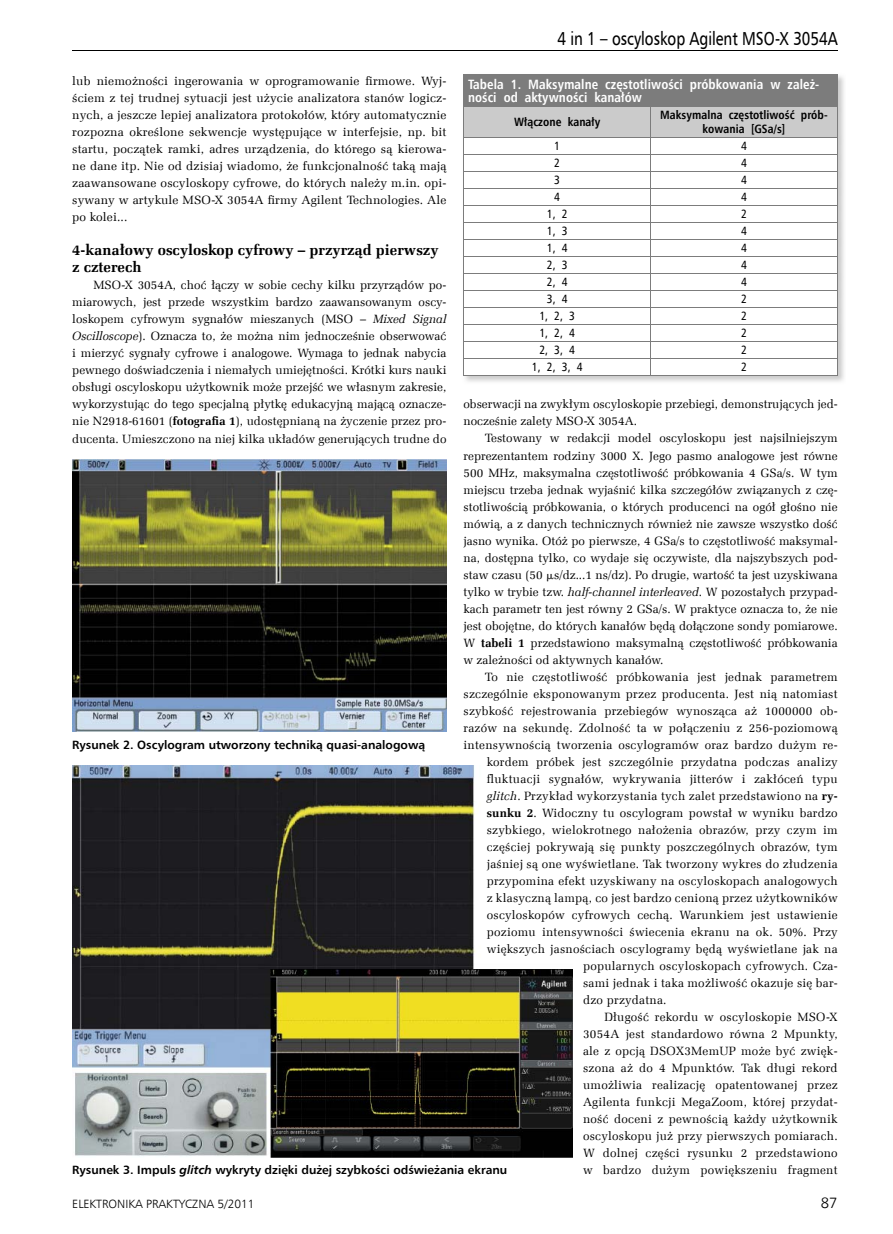
<style>
.page{position:relative;width:893px;height:1234px;background:#fff}
.page>*{position:absolute;margin:0;border:0;box-sizing:border-box;transform-origin:0 0}
.t1{font:18.75px "Humnst 777 EU";color:#000;scale:.8 1}
.t2{font:700 15px/17px "Zapf Ellipt EU";color:#000}
.t3{font:15px "Humnst 777 Lt EU";color:#000}
.t4{font:700 13.5px/13.5px "Humnst 777 Cn EU";letter-spacing:.005em;color:#fff}
.t5{font:12px/17px "Zapf Ellipt EU";letter-spacing:.02em;color:#000;text-align:justify}
.t6{font:700 12px "Humnst 777 EU";color:#000}
.t7{font:12px/17px "Zapf Ellipt EU";color:#000}
.t8{font:12px "Humnst 777 Cn EU";color:#000}
.t9{font:700 12px/13.5px "Humnst 777 Cn EU";letter-spacing:.005em;color:#000;text-align:center}
.t10{font:12px "Humnst 777 Lt EU";color:#000}
.s1{font-style:italic}
.s2{font-weight:700}
.s3{font-family:"Math With Greek"}
</style>
<div class="page">
<hr style="left:72px;top:51px;width:766px;height:1px;background:#000">
<img style="left:465px;top:76px;width:379px;height:306px">
<div style="left:464px;top:75px;width:373px;height:31px;background:#7c7c7c"></div>
<hr style="left:463px;top:74px;width:188px;height:1px;background:#7c7c7c">
<hr style="left:463px;top:75px;width:1px;height:31px;background:#7c7c7c">
<hr style="left:651px;top:74px;width:187px;height:1px;background:#7c7c7c">
<hr style="left:837px;top:75px;width:1px;height:31px;background:#7c7c7c">
<svg style="left:463px;top:106px;width:375px;height:269px"></svg>
<hr style="left:463px;top:375px;width:188px;height:1px;background:#7c7c7c">
<hr style="left:651px;top:375px;width:187px;height:1px;background:#7c7c7c">
<img style="left:72px;top:459px;width:374px;height:272px">
<img style="left:72px;top:765px;width:500px;height:392px">
<h1 class="t1" style="left:557px;top:27px;width:352px">4 in 1 – oscyloskop Agilent MSO-X 3054A</h1>
<p class="t4" style="left:468px;top:77px;width:353px">Tabela 1. Maksymalne częstotliwości próbkowania w zależ&shy;ności od aktywności kanałów</p>
<p class="t9" style="left:514px;top:115px;width:88px">Włączone kanały</p>
<p class="t9" style="left:660px;top:108px;width:169px">Maksymalna częstotliwość prób&shy;kowania [GSa/s]</p>
<p class="t8" style="left:554px;top:138px;width:7px">1</p>
<p class="t8" style="left:741px;top:138px;width:7px">4</p>
<p class="t8" style="left:554px;top:155px;width:7px">2</p>
<p class="t8" style="left:741px;top:155px;width:7px">4</p>
<p class="t8" style="left:554px;top:172px;width:7px">3</p>
<p class="t8" style="left:741px;top:172px;width:7px">4</p>
<p class="t8" style="left:554px;top:189px;width:7px">4</p>
<p class="t8" style="left:741px;top:189px;width:7px">4</p>
<p class="t8" style="left:547px;top:206px;width:22px">1, 2</p>
<p class="t8" style="left:741px;top:206px;width:7px">2</p>
<p class="t8" style="left:547px;top:223px;width:22px">1, 3</p>
<p class="t8" style="left:741px;top:223px;width:7px">4</p>
<p class="t8" style="left:547px;top:240px;width:22px">1, 4</p>
<p class="t8" style="left:741px;top:240px;width:7px">4</p>
<p class="t8" style="left:547px;top:257px;width:22px">2, 3</p>
<p class="t8" style="left:741px;top:257px;width:7px">4</p>
<p class="t8" style="left:547px;top:274px;width:22px">2, 4</p>
<p class="t8" style="left:741px;top:274px;width:7px">4</p>
<p class="t8" style="left:547px;top:291px;width:22px">3, 4</p>
<p class="t8" style="left:741px;top:291px;width:7px">2</p>
<p class="t8" style="left:539px;top:308px;width:37px">1, 2, 3</p>
<p class="t8" style="left:741px;top:308px;width:7px">2</p>
<p class="t8" style="left:539px;top:325px;width:37px">1, 2, 4</p>
<p class="t8" style="left:741px;top:325px;width:7px">2</p>
<p class="t8" style="left:539px;top:343px;width:37px">2, 3, 4</p>
<p class="t8" style="left:741px;top:343px;width:7px">2</p>
<p class="t8" style="left:532px;top:360px;width:52px">1, 2, 3, 4</p>
<p class="t8" style="left:741px;top:360px;width:7px">2</p>
<p class="t5" style="left:72px;top:73px;width:376px">lub niemożności ingerowania w oprogramowanie firmowe. Wyj&shy;ściem z tej trudnej sytuacji jest użycie analizatora stanów logicz&shy;nych, a jeszcze lepiej analizatora protokołów, który automatycznie rozpozna określone sekwencje występujące w interfejsie, np. bit startu, początek ramki, adres urządzenia, do którego są kierowa&shy;ne dane itp. Nie od dzisiaj wiadomo, że funkcjonalność taką mają zaawansowane oscyloskopy cyfrowe, do których należy m.in. opi&shy;sywany w artykule MSO-X 3054A firmy Agilent Technologies. Ale po kolei...</p>
<p class="t2" style="left:72px;top:242px;width:368px">4-kanałowy oscyloskop cyfrowy – przyrząd pierwszy z czterech</p>
<p class="t5" style="left:72px;top:277px;width:376px;text-indent:21px">MSO-X 3054A, choć łączy w sobie cechy kilku przyrządów po&shy;miarowych, jest przede wszystkim bardzo zaawansowanym oscy&shy;loskopem cyfrowym sygnałów mieszanych (MSO – <span class="s1">Mixed Signal Oscilloscope</span>). Oznacza to, że można nim jednocześnie obserwować i mierzyć sygnały cyfrowe i analogowe. Wymaga to jednak nabycia pewnego doświadczenia i niemałych umiejętności. Krótki kurs nauki obsługi oscyloskopu użytkownik może przejść we własnym zakresie, wykorzystując do tego specjalną płytkę edukacyjną mającą oznacze&shy;nie N2918-61601 (<span class="s2">fotografia 1</span>), udostępnianą na życzenie przez pro&shy;ducenta. Umieszczono na niej kilka układów generujących trudne do</p>
<p class="t7" style="left:463px;top:396px;width:376px">obserwacji na zwykłym oscyloskopie przebiegi, demonstrujących jed&shy;nocześnie zalety MSO-X 3054A.</p>
<p class="t5" style="left:463px;top:430px;width:376px;text-indent:21px">Testowany w redakcji model oscyloskopu jest najsilniejszym reprezentantem rodziny 3000 X. Jego pasmo analogowe jest równe 500 MHz, maksymalna częstotliwość próbkowania 4 GSa/s. W tym miejscu trzeba jednak wyjaśnić kilka szczegółów związanych z czę&shy;stotliwością próbkowania, o których producenci na ogół głośno nie mówią, a z danych technicznych również nie zawsze wszystko dość jasno wynika. Otóż po pierwsze, 4 GSa/s to częstotliwość maksymal&shy;na, dostępna tylko, co wydaje się oczywiste, dla najszybszych pod&shy;staw czasu (50 <span class="s3">m</span>s/dz...1 ns/dz). Po drugie, wartość ta jest uzyskiwana tylko w trybie tzw. <span class="s1">half-channel interleaved</span>. W pozostałych przypad&shy;kach parametr ten jest równy 2 GSa/s. W praktyce oznacza to, że nie jest obojętne, do których kanałów będą dołączone sondy pomiarowe.<br>W <span class="s2">tabeli 1</span> przedstawiono maksymalną częstotliwość próbkowania w zależności od aktywnych kanałów.</p>
<p class="t5" style="left:485px;top:668px;width:354px">To nie częstotliwość próbkowania jest jednak parametrem</p>
<p class="t5" style="left:463px;top:685px;width:376px">szczególnie eksponowanym przez producenta. Jest nią natomiast</p>
<p class="t5" style="left:463px;top:702px;width:376px">szybkość rejestrowania przebiegów wynosząca aż 1000000 ob-</p>
<p class="t5" style="left:463px;top:719px;width:376px">razów na sekundę. Zdolność ta w połączeniu z 256-poziomową</p>
<p class="t5" style="left:463px;top:736px;width:376px">intensywnością tworzenia oscylogramów oraz bardzo dużym re-</p>
<p class="t5" style="left:487px;top:753px;width:352px">kordem próbek jest szczególnie przydatna podczas analizy</p>
<p class="t5" style="left:487px;top:770px;width:352px">fluktuacji sygnałów, wykrywania jitterów i zakłóceń typu</p>
<p class="t5" style="left:487px;top:787px;width:352px"><span class="s1">glitch</span>. Przykład wykorzystania tych zalet przedstawiono na <span class="s2">ry-</span></p>
<p class="t5" style="left:487px;top:804px;width:352px"><span class="s2">sunku 2</span>. Widoczny tu oscylogram powstał w wyniku bardzo</p>
<p class="t5" style="left:487px;top:821px;width:352px">szybkiego, wielokrotnego nałożenia obrazów, przy czym im</p>
<p class="t5" style="left:487px;top:838px;width:352px">częściej pokrywają się punkty poszczególnych obrazów, tym</p>
<p class="t5" style="left:487px;top:855px;width:352px">jaśniej są one wyświetlane. Tak tworzony wykres do złudzenia</p>
<p class="t5" style="left:487px;top:872px;width:352px">przypomina efekt uzyskiwany na oscyloskopach analogowych</p>
<p class="t5" style="left:487px;top:889px;width:352px">z klasyczną lampą, co jest bardzo cenioną przez użytkowników</p>
<p class="t5" style="left:487px;top:906px;width:352px">oscyloskopów cyfrowych cechą. Warunkiem jest ustawienie</p>
<p class="t5" style="left:487px;top:923px;width:352px">poziomu intensywności świecenia ekranu na ok. 50%. Przy</p>
<p class="t5" style="left:487px;top:940px;width:352px">większych jasnościach oscylogramy będą wyświetlane jak na</p>
<p class="t5" style="left:583px;top:957px;width:256px">popularnych oscyloskopach cyfrowych. Cza-</p>
<p class="t5" style="left:583px;top:974px;width:256px">sami jednak i taka możliwość okazuje się bar-</p>
<p class="t5" style="left:583px;top:991px;width:85px">dzo przydatna.</p>
<p class="t5" style="left:604px;top:1008px;width:235px">Długość rekordu w oscyloskopie MSO-X</p>
<p class="t5" style="left:583px;top:1025px;width:256px">3054A jest standardowo równa 2 Mpunkty,</p>
<p class="t5" style="left:583px;top:1042px;width:256px">ale z opcją DSOX3MemUP może być zwięk-</p>
<p class="t5" style="left:583px;top:1059px;width:256px">szona aż do 4 Mpunktów. Tak długi rekord</p>
<p class="t5" style="left:583px;top:1076px;width:256px">umożliwia realizację opatentowanej przez</p>
<p class="t5" style="left:583px;top:1093px;width:256px">Agilenta funkcji MegaZoom, której przydat-</p>
<p class="t5" style="left:583px;top:1110px;width:256px">ność doceni z pewnością każdy użytkownik</p>
<p class="t5" style="left:583px;top:1127px;width:256px">oscyloskopu już przy pierwszych pomiarach.</p>
<p class="t5" style="left:583px;top:1144px;width:256px">W dolnej części rysunku 2 przedstawiono</p>
<p class="t5" style="left:583px;top:1161px;width:256px">w bardzo dużym powiększeniu fragment</p>
<p class="t6" style="left:72px;top:737px;width:354px">rysunek 2. Oscylogram utworzony techniką quasi-analogową</p>
<p class="t6" style="left:72px;top:1162px;width:437px">rysunek 3. Impuls <span class="s1">glitch</span> wykryty dzięki dużej szybkości odświeżania ekranu</p>
<p class="t10" style="left:72px;top:1196px;width:184px">ELEKTRONIKA PRAKTYCZNA 5/2011</p>
<p class="t3" style="left:821px;top:1193px;width:18px">87</p>
</div>
